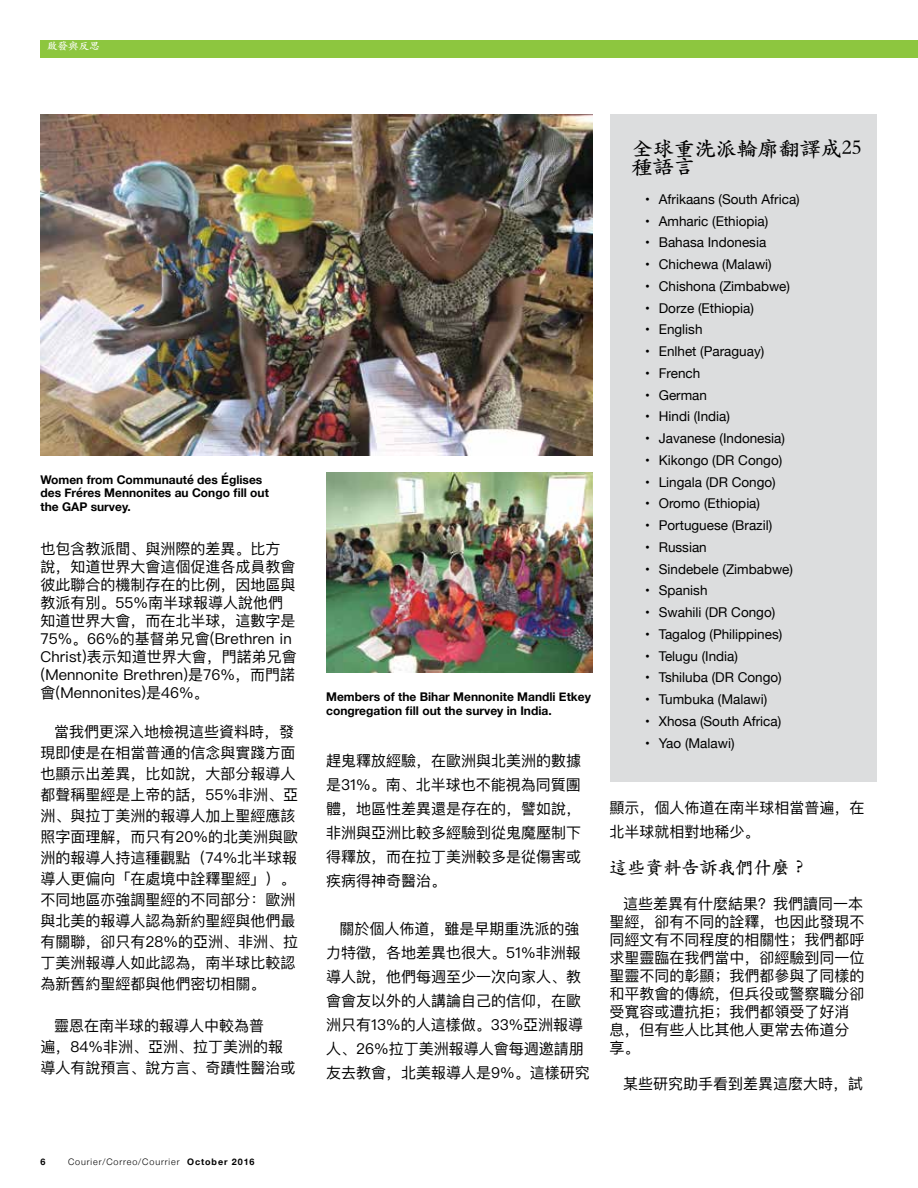
<style>
.page{position:relative;width:918px;height:1188px;background:#fff}
.page>*{position:absolute;margin:0;border:0;box-sizing:border-box;transform-origin:0 0}
.t1{font:21px/18px "ST Kai Ti TC Bold";color:#000}
.t2{font:18px "ST Kai Ti TC Bold";color:#000}
.t3{font:15px/18px "Ping Fang SC";color:#000}
.t4{font:13.5px "Helvetica Neue";color:#000}
.t5{font:700 12px/13.5px "Helvetica Neue";color:#000}
.t6{font:10.5px "ST Kai Ti TC Bold";color:#fff}
.t7{font:300 9px "Helvetica Neue";letter-spacing:.1em;color:#000}
.t8{font:700 9px "Helvetica Neue";color:#000}
.s1{font-weight:700}
</style>
<div class="page">
<div style="left:610px;top:114px;width:267px;height:668px;background:#dcddde"></div>
<div style="left:40px;top:40px;width:878px;height:18px;background:#8dc63f"></div>
<img style="left:40px;top:114px;width:553px;height:341px">
<img style="left:326px;top:472px;width:267px;height:200px">
<p class="t6" style="left:47px;top:39px;width:54px">啟發與反思</p>
<p class="t5" style="left:40px;top:473px;width:230px">Women from Communauté des Églises des Fréres Mennonites au Congo fill out the GAP survey.</p>
<p class="t3" style="left:40px;top:540px;width:258px">也包含教派間、與洲際的差異。比方說，知道世界大會這個促進各成員教會彼此聯合的機制存在的比例，因地區與教派有別。55%南半球報導人說他們知道世界大會，而在北半球，這數字是<br>75%。66%的基督弟兄會(Brethren in<br>Christ)表示知道世界大會，門諾弟兄會(Mennonite Brethren)是76%，而門諾會(Mennonites)是46%。</p>
<p class="t3" style="left:40px;top:722px;width:259px;line-height:21px;text-indent:14px">當我們更深入地檢視這些資料時，發現即使是在相當普通的信念與實踐方面也顯示出差異，比如說，大部分報導人都聲稱聖經是上帝的話，55%非洲、亞洲、與拉丁美洲的報導人加上聖經應該照字面理解，而只有20%的北美洲與歐洲的報導人持這種觀點（74%北半球報導人更偏向「在處境中詮釋聖經」）。不同地區亦強調聖經的不同部分：歐洲與北美的報導人認為新約聖經與他們最有關聯，卻只有28%的亞洲、非洲、拉丁美洲報導人如此認為，南半球比較認為新舊約聖經都與他們密切相關。</p>
<p class="t3" style="left:40px;top:1016px;width:256px;line-height:21px;text-indent:14px">靈恩在南半球的報導人中較為普<br>遍，84%非洲、亞洲、拉丁美洲的報導人有說預言、說方言、奇蹟性醫治或</p>
<p class="t8" style="left:40px;top:1155px;width:7px">6</p>
<p class="t7" style="left:68px;top:1155px;width:188px">Courier/Correo/Courrier <span class="s1">October 2016</span></p>
<p class="t5" style="left:326px;top:690px;width:266px">Members of the Bihar Mennonite Mandli Etkey congregation fill out the survey in India.</p>
<p class="t3" style="left:326px;top:748px;width:256px;line-height:24px;text-align:justify">趕鬼釋放經驗，在歐洲與北美洲的數據是31%。南、北半球也不能視為同質團體，地區性差異還是存在的，譬如說，非洲與亞洲比較多經驗到從鬼魔壓制下得釋放，而在拉丁美洲較多是從傷害或疾病得神奇醫治。</p>
<p class="t3" style="left:326px;top:916px;width:265px;line-height:24px;text-align:center">關於個人佈道，雖是早期重洗派的強<br>力特徵，各地差異也很大。51%非洲報導人說，他們每週至少一次向家人、教會會友以外的人講論自己的信仰，在歐洲只有13%的人這樣做。33%亞洲報導人、26%拉丁美洲報導人會每週邀請朋友去教會，北美報導人是9%。這樣研究</p>
<h1 class="t1" style="left:632px;top:139px;width:231px">全球重洗派輪廓翻譯成25種語言</h1>
<p class="t4" style="left:645px;top:189px;width:156px">• Afrikaans (South Africa)</p>
<p class="t4" style="left:645px;top:211px;width:125px">• Amharic (Ethiopia)</p>
<p class="t4" style="left:645px;top:233px;width:123px">• Bahasa Indonesia</p>
<p class="t4" style="left:645px;top:255px;width:128px">• Chichewa (Malawi)</p>
<p class="t4" style="left:645px;top:276px;width:146px">• Chishona (Zimbabwe)</p>
<p class="t4" style="left:645px;top:298px;width:110px">• Dorze (Ethiopia)</p>
<p class="t4" style="left:645px;top:320px;width:59px">• English</p>
<p class="t4" style="left:645px;top:342px;width:121px">• Enlhet (Paraguay)</p>
<p class="t4" style="left:645px;top:363px;width:57px">• French</p>
<p class="t4" style="left:645px;top:385px;width:63px">• German</p>
<p class="t4" style="left:645px;top:407px;width:86px">• Hindi (India)</p>
<p class="t4" style="left:645px;top:429px;width:141px">• Javanese (Indonesia)</p>
<p class="t4" style="left:645px;top:450px;width:139px">• Kikongo (DR Congo)</p>
<p class="t4" style="left:645px;top:472px;width:132px">• Lingala (DR Congo)</p>
<p class="t4" style="left:645px;top:494px;width:116px">• Oromo (Ethiopia)</p>
<p class="t4" style="left:645px;top:516px;width:128px">• Portuguese (Brazil)</p>
<p class="t4" style="left:645px;top:537px;width:63px">• Russian</p>
<p class="t4" style="left:645px;top:559px;width:149px">• Sindebele (Zimbabwe)</p>
<p class="t4" style="left:645px;top:581px;width:64px">• Spanish</p>
<p class="t4" style="left:645px;top:603px;width:131px">• Swahili (DR Congo)</p>
<p class="t4" style="left:645px;top:624px;width:138px">• Tagalog (Philippines)</p>
<p class="t4" style="left:645px;top:646px;width:94px">• Telugu (India)</p>
<p class="t4" style="left:645px;top:668px;width:138px">• Tshiluba (DR Congo)</p>
<p class="t4" style="left:645px;top:690px;width:124px">• Tumbuka (Malawi)</p>
<p class="t4" style="left:645px;top:711px;width:137px">• Xhosa (South Africa)</p>
<p class="t4" style="left:645px;top:733px;width:91px">• Yao (Malawi)</p>
<p class="t3" style="left:610px;top:796px;width:256px;line-height:24px">顯示，個人佈道在南半球相當普遍，在北半球就相對地稀少。</p>
<p class="t2" style="left:610px;top:856px;width:199px">這些資料告訴我們什麼？</p>
<p class="t3" style="left:610px;top:895px;width:256px;text-indent:14px">這些差異有什麼結果？我們讀同一本聖經，卻有不同的詮釋，也因此發現不同經文有不同程度的相關性；我們都呼求聖靈臨在我們當中，卻經驗到同一位聖靈不同的彰顯；我們都參與了同樣的和平教會的傳統，但兵役或警察職分卻受寬容或遭抗拒；我們都領受了好消息，但有些人比其他人更常去佈道分享。</p>
<p class="t3" style="left:623px;top:1075px;width:241px">某些研究助手看到差異這麼大時，試</p>
</div>
